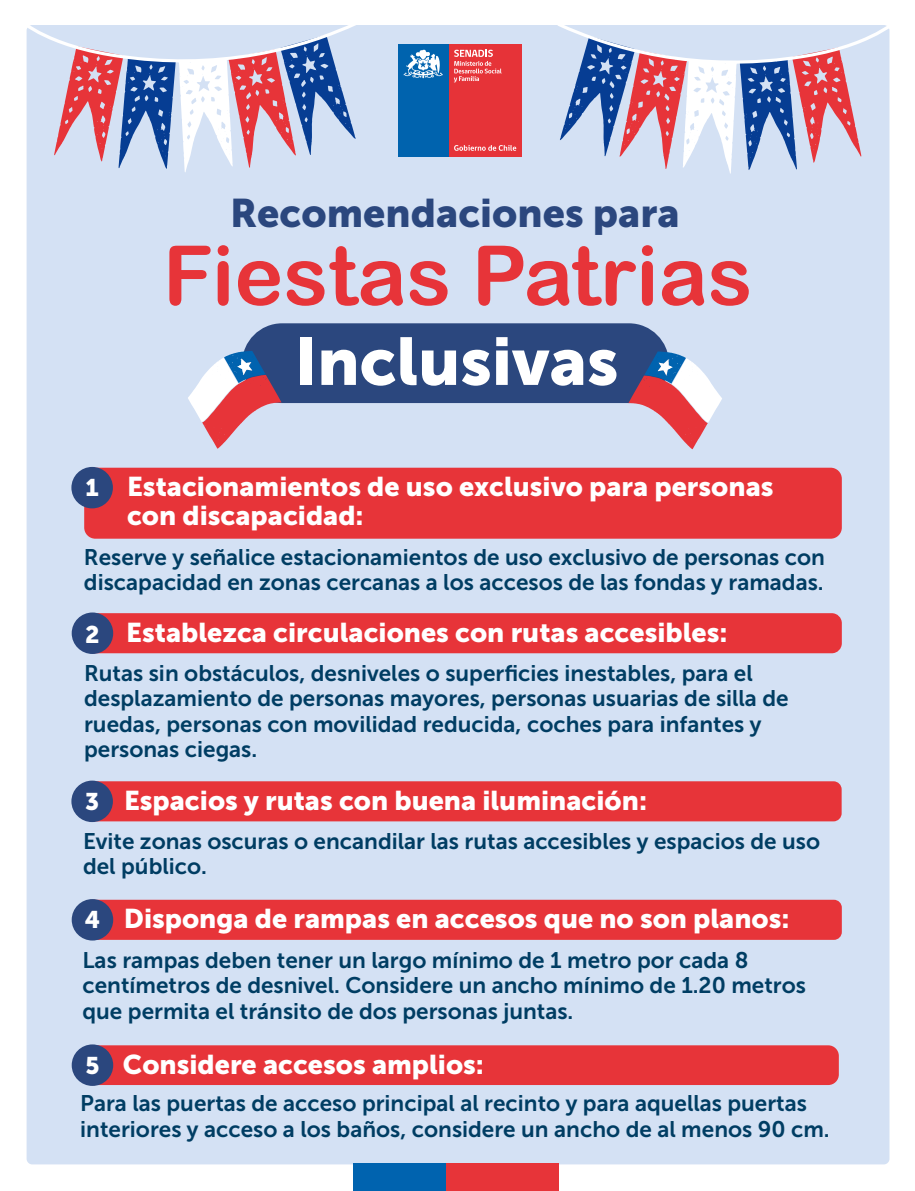
<style>
.page{position:relative;width:915px;height:1191px;background:#fff}
.page>*{position:absolute;margin:0;border:0;box-sizing:border-box;transform-origin:0 0}
.t1{font:82.5px "Arial Rounded MT Bold";color:#e73439}
.t2{font:66.75px "Museo Sans 900";color:#fff}
.t3{font:39.6px "Museo Sans 900";color:#2b477e}
.t4{font:27px/28.5px "Museo Sans 900";color:#fff}
.t5{font:22.5px/25.5px "Museo Sans 700";color:#003d63}
.s1{font-size:24px}
</style>
<div class="page">
<div style="left:27px;top:25px;width:862px;height:1139px;background:#d4e1f4;border-radius:6px"></div>
<svg style="left:26px;top:25px;width:330px;height:147px"></svg>
<svg style="left:557px;top:25px;width:333px;height:149px"></svg>
<div style="left:242px;top:323px;width:426px;height:80px;background:#2b477e;border-radius:40px"></div>
<svg style="left:628px;top:351px;width:94px;height:98px"></svg>
<svg style="left:188px;top:351px;width:93px;height:98px"></svg>
<div style="left:83px;top:781px;width:758px;height:40px;background:#e73439;border-radius:8px"></div>
<div style="left:86px;top:899px;width:755px;height:41px;background:#e73439;border-radius:8px"></div>
<div style="left:84px;top:468px;width:757px;height:70px;background:#e73439;border-radius:11px"></div>
<div style="left:84px;top:613px;width:757px;height:40px;background:#e73439;border-radius:10px"></div>
<div style="left:81px;top:1045px;width:757px;height:40px;background:#e73439;border-radius:11px"></div>
<div style="left:353px;top:1163px;width:93px;height:28px;background:#0063af"></div>
<div style="left:446px;top:1163px;width:113px;height:28px;background:#e73439"></div>
<div style="left:398px;top:44px;width:50px;height:112px;background:#0063ae"></div>
<div style="left:448px;top:44px;width:73px;height:112px;background:#e63338"></div>
<svg style="left:403px;top:50px;width:40px;height:28px"></svg>
<svg style="left:454px;top:145px;width:62px;height:6px"></svg>
<svg style="left:454px;top:50px;width:47px;height:32px"></svg>
<div style="left:71px;top:780px;width:42px;height:42px;background:#2b477e;border-radius:50%"></div>
<div style="left:72px;top:612px;width:41px;height:42px;background:#2b477e;border-radius:50%"></div>
<div style="left:72px;top:899px;width:41px;height:41px;background:#2b477e;border-radius:50%"></div>
<div style="left:71px;top:467px;width:42px;height:41px;background:#2b477e;border-radius:50%"></div>
<div style="left:72px;top:1044px;width:41px;height:42px;background:#2b477e;border-radius:50%"></div>
<h1 class="t3" style="left:230px;top:190px;width:450px">Recomendaciones para</h1>
<h1 class="t1" style="left:163px;top:227px;width:590px">Fiestas Patrias</h1>
<h1 class="t2" style="left:294px;top:324px;width:325px">Inclusivas</h1>
<p class="t4" style="left:127px;top:472px;width:647px;text-indent:-42px"><span class="s1">1</span> Estacionamientos de uso exclusivo para personas con discapacidad:</p>
<p class="t5" style="left:84px;top:545px;width:742px;line-height:24.6px">Reserve y señalice estacionamientos de uso exclusivo de personas con discapacidad en zonas cercanas a los accesos de las fondas y ramadas.</p>
<p class="t4" style="left:85px;top:618px;width:643px"><span class="s1">2</span> Establezca circulaciones con rutas accesibles:</p>
<p class="t5" style="left:84px;top:660px;width:705px">Rutas sin obstáculos, desniveles o superficies inestables, para el desplazamiento de personas mayores, personas usuarias de silla de ruedas, personas con movilidad reducida, coches para infantes y personas ciegas.</p>
<p class="t4" style="left:85px;top:786px;width:563px"><span class="s1">3</span> Espacios y rutas con buena iluminación:</p>
<p class="t5" style="left:83px;top:828px;width:738px">Evite zonas oscuras o encandilar las rutas accesibles y espacios de uso del público.</p>
<p class="t4" style="left:85px;top:904px;width:706px"><span class="s1">4</span> Disponga de rampas en accesos que no son planos:</p>
<p class="t5" style="left:82px;top:947px;width:724px">Las rampas deben tener un largo mínimo de 1 metro por cada 8 centímetros de desnivel. Considere un ancho mínimo de 1.20 metros que permita el tránsito de dos personas juntas.</p>
<p class="t4" style="left:85px;top:1049px;width:400px"><span class="s1">5</span> Considere accesos amplios:</p>
<p class="t5" style="left:80px;top:1090px;width:750px;line-height:26.4px">Para las puertas de acceso principal al recinto y para aquellas puertas interiores y acceso a los baños, considere un ancho de al menos 90 cm.</p>
</div>
